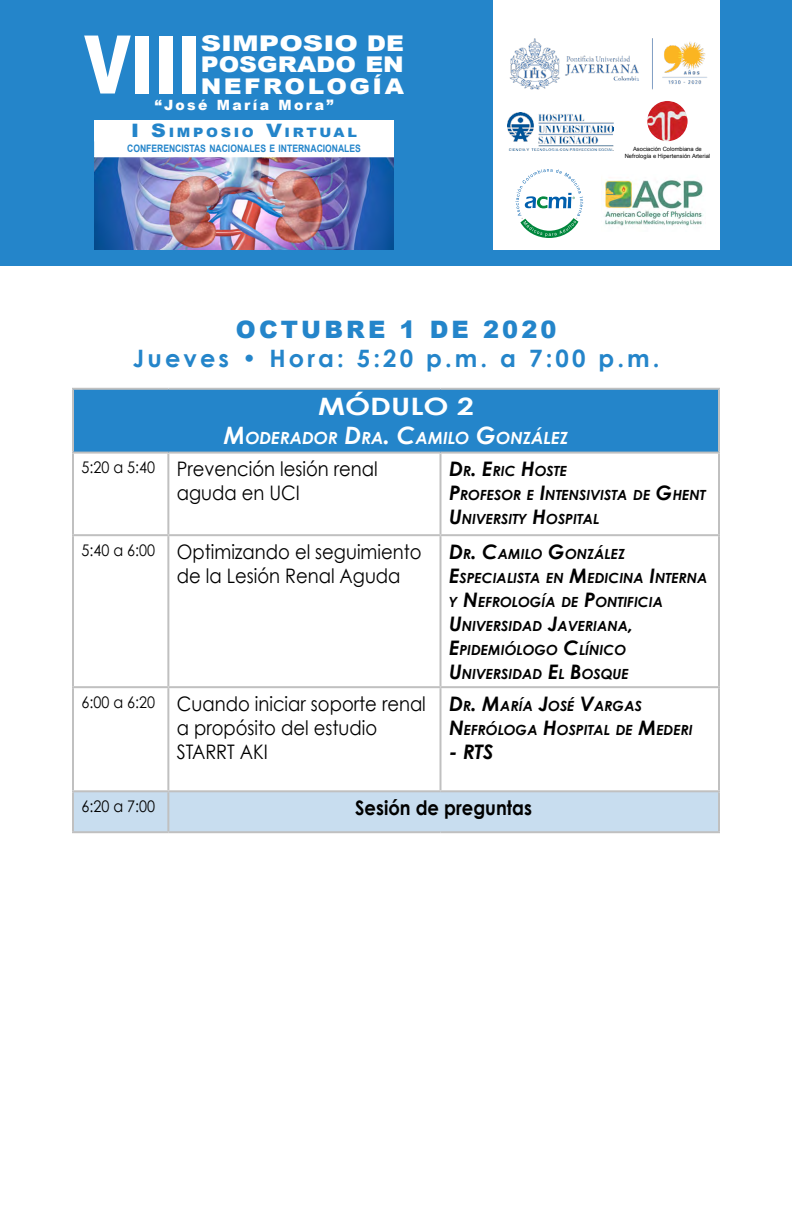
<style>
.page{position:relative;width:792px;height:1224px;background:#fff}
.page>*{position:absolute;margin:0;border:0;box-sizing:border-box;transform-origin:0 0}
.t1{font:900 81px "Arial";color:#fff;scale:.74 1}
.t2{font:700 24px "Century Gothic";letter-spacing:.13em;color:#2485ca}
.t3{font:900 24px "Arial";letter-spacing:.13em;color:#2485ca}
.simposio_3{font:700 24px "Century Gothic";color:#fff;scale:1.25 1}
.t4{font:900 21.6px/21.2px "Arial";color:#fff;text-align:justify;scale:1.3 1}
.simposio_3-2{font:20px/24px "Century Gothic";color:#000;scale:.9 1}
.simposio_3-3{font:700 20px "Century Gothic";color:#000;scale:.9 1}
.Dr_-_dra{font:italic 700 20px "Century Gothic";color:#000}
.Dr_-_dra-2{font:italic 700 16.8px "Century Gothic";color:#fff}
.simposio_3-4{font:16px "Century Gothic";color:#000;scale:.9 1}
.t5{font:900 14.2px "Arial";letter-spacing:.17em;color:#fff}
.Dr_-_dra-3{font:italic 700 14px/24px "Century Gothic";color:#000}
.t6{font:900 13px "Arial";color:#2485ca;scale:1.11 1}
.t7{font:700 10.2px "Arial";color:#2485ca;scale:.83 1}
.t8{font:5.8px/7px "Arial";color:#000;text-align:center}
.s1{font-style:inherit}
.s2{font-size:18.4px}
.s3{font-size:24px}
.s4{font-size:20px}
</style>
<div class="page">
<div style="left:0;top:0;width:792px;height:266px;background:#2485ca"></div>
<div style="left:493px;top:0;width:227px;height:249px;background:#fff"></div>
<img style="left:94px;top:157px;width:300px;height:92px">
<div style="left:94px;top:120px;width:300px;height:21px;background:#fff"></div>
<div style="left:95px;top:141px;width:298px;height:16px;background:#fff"></div>
<svg style="left:515px;top:169px;width:68px;height:69px"></svg>
<img style="left:509px;top:38px;width:198px;height:52px">
<img style="left:507px;top:112px;width:106px;height:39px">
<img style="left:603px;top:177px;width:101px;height:49px">
<img style="left:647px;top:101px;width:41px;height:40px;border-radius:20px">
<div style="left:73px;top:389px;width:646px;height:64px;background:#2485ca"></div>
<div style="left:74px;top:792px;width:644px;height:39px;background:#c8ddef"></div>
<hr style="left:72px;top:388px;width:96px;height:2px;background:#c0c0c0">
<hr style="left:72px;top:390px;width:2px;height:62px;background:#c0c0c0">
<hr style="left:168px;top:388px;width:273px;height:2px;background:#c0c0c0">
<hr style="left:441px;top:388px;width:279px;height:2px;background:#c0c0c0">
<hr style="left:718px;top:390px;width:2px;height:62px;background:#c0c0c0">
<hr style="left:72px;top:452px;width:96px;height:2px;background:#c0c0c0">
<hr style="left:72px;top:454px;width:2px;height:80px;background:#c0c0c0">
<hr style="left:168px;top:452px;width:273px;height:2px;background:#c0c0c0">
<hr style="left:167px;top:454px;width:2px;height:80px;background:#c0c0c0">
<hr style="left:441px;top:452px;width:279px;height:2px;background:#c0c0c0">
<hr style="left:440px;top:454px;width:2px;height:80px;background:#c0c0c0">
<hr style="left:718px;top:454px;width:2px;height:80px;background:#c0c0c0">
<hr style="left:72px;top:534px;width:96px;height:2px;background:#c0c0c0">
<hr style="left:72px;top:536px;width:2px;height:150px;background:#c0c0c0">
<hr style="left:168px;top:534px;width:273px;height:2px;background:#c0c0c0">
<hr style="left:167px;top:536px;width:2px;height:150px;background:#c0c0c0">
<hr style="left:441px;top:534px;width:279px;height:2px;background:#c0c0c0">
<hr style="left:440px;top:536px;width:2px;height:150px;background:#c0c0c0">
<hr style="left:718px;top:536px;width:2px;height:150px;background:#c0c0c0">
<hr style="left:72px;top:686px;width:96px;height:2px;background:#c0c0c0">
<hr style="left:72px;top:688px;width:2px;height:102px;background:#c0c0c0">
<hr style="left:168px;top:686px;width:273px;height:2px;background:#c0c0c0">
<hr style="left:167px;top:688px;width:2px;height:102px;background:#c0c0c0">
<hr style="left:441px;top:686px;width:279px;height:2px;background:#c0c0c0">
<hr style="left:440px;top:688px;width:2px;height:102px;background:#c0c0c0">
<hr style="left:718px;top:688px;width:2px;height:102px;background:#c0c0c0">
<hr style="left:72px;top:790px;width:96px;height:2px;background:#c0c0c0">
<hr style="left:72px;top:792px;width:2px;height:39px;background:#c0c0c0">
<hr style="left:168px;top:790px;width:273px;height:2px;background:#c0c0c0">
<hr style="left:167px;top:792px;width:2px;height:39px;background:#c0c0c0">
<hr style="left:441px;top:790px;width:279px;height:2px;background:#c0c0c0">
<hr style="left:718px;top:792px;width:2px;height:39px;background:#c0c0c0">
<hr style="left:72px;top:831px;width:96px;height:2px;background:#c0c0c0">
<hr style="left:168px;top:831px;width:273px;height:2px;background:#c0c0c0">
<hr style="left:441px;top:831px;width:279px;height:2px;background:#c0c0c0">
<p class="t1" style="left:84px;top:6px;width:159px">VIII</p>
<p class="t4" style="left:201px;top:32px;width:158px">SIMPOSIO DE POSGRADO EN NEFROLOGÍA</p>
<p class="t5" style="left:155px;top:95px;width:180px"><span class="s1">“</span>José María Mora<span class="s1">”</span></p>
<p class="t6" style="left:131px;top:123px;width:79px"><span class="s2">I S</span>I MPOSIO</p>
<p class="t6" style="left:266px;top:123px;width:28px"><span class="s2">V</span>IRTU</p>
<p class="t6" style="left:334px;top:123px;width:23px">AL</p>
<p class="t7" style="left:127px;top:141px;width:283px">CONFERENCISTAS NACIONALES E INTERNACIONALES</p>
<p class="t8" style="left:625px;top:145px;width:87px">Asociación Colombiana de<br>Nefrología e Hipertensión Arterial</p>
<p class="t3" style="left:236px;top:312px;width:322px">OCTUBRE 1 DE 2020</p>
<p class="t2" style="left:133px;top:343px;width:528px">Jueves • Hora: 5:20 p.m. a 7:00 p.m.</p>
<p class="simposio_3" style="left:318px;top:391px;width:126px">MÓDULO 2</p>
<p class="Dr_-_dra-2" style="left:224px;top:427px;width:346px"><span class="s3">M</span>ODERADOR <span class="s3">D</span>RA<span class="s3">. C</span>AMILO <span class="s3">G</span>ONZÁLEZ</p>
<p class="simposio_3-4" style="left:82px;top:458px;width:83px">5:20 a 5:40</p>
<p class="simposio_3-2" style="left:177px;top:457px;width:225px">Prevención lesión renal aguda en UCI</p>
<p class="Dr_-_dra-3" style="left:449px;top:459px;width:120px"><span class="s4">D</span>R<span class="s4">. E</span>RIC <span class="s4">H</span>OSTE</p>
<p class="Dr_-_dra-3" style="left:449px;top:483px;width:258px"><span class="s4">P</span>ROFESOR E <span class="s4">I</span>NTENSIVISTA DE <span class="s4">G</span>HENT<br><span class="s4">U</span>NIVERSITY <span class="s4">H</span>OSPITAL</p>
<p class="simposio_3-4" style="left:82px;top:540px;width:83px">5:40 a 6:00</p>
<p class="simposio_3-2" style="left:177px;top:539px;width:274px">Optimizando el seguimiento de la Lesión Renal Aguda</p>
<p class="Dr_-_dra-3" style="left:449px;top:541px;width:178px"><span class="s4">D</span>R<span class="s4">. C</span>AMILO <span class="s4">G</span>ONZÁLEZ</p>
<p class="Dr_-_dra-3" style="left:449px;top:565px;width:260px"><span class="s4">E</span>SPECIALISTA EN <span class="s4">M</span>EDICINA <span class="s4">I</span>NTERNA<br>Y <span class="s4">N</span>EFROLOGÍA DE <span class="s4">P</span>ONTIFICIA<br><span class="s4">U</span>NIVERSIDAD <span class="s4">J</span>AVERIANA<span class="s4">,<br>E</span>PIDEMIÓLOGO <span class="s4">C</span>LÍNICO<br><span class="s4">U</span>NIVERSIDAD <span class="s4">E</span>L <span class="s4">B</span>OSQUE</p>
<p class="simposio_3-4" style="left:82px;top:692px;width:83px">6:00 a 6:20</p>
<p class="simposio_3-2" style="left:177px;top:691px;width:278px">Cuando iniciar soporte renal a propósito del estudio<br>STARRT AKI</p>
<p class="Dr_-_dra-3" style="left:449px;top:693px;width:195px"><span class="s4">D</span>R<span class="s4">. M</span>ARÍA <span class="s4">J</span>OSÉ <span class="s4">V</span>ARGAS</p>
<p class="Dr_-_dra-3" style="left:449px;top:717px;width:245px"><span class="s4">N</span>EFRÓLOGA <span class="s4">H</span>OSPITAL DE <span class="s4">M</span>EDERI</p>
<p class="Dr_-_dra" style="left:449px;top:739px;width:25px">- RTS</p>
<p class="simposio_3-4" style="left:82px;top:796px;width:83px">6:20 a 7:00</p>
<p class="simposio_3-3" style="left:355px;top:795px;width:198px">Sesión de preguntas</p>
</div>
